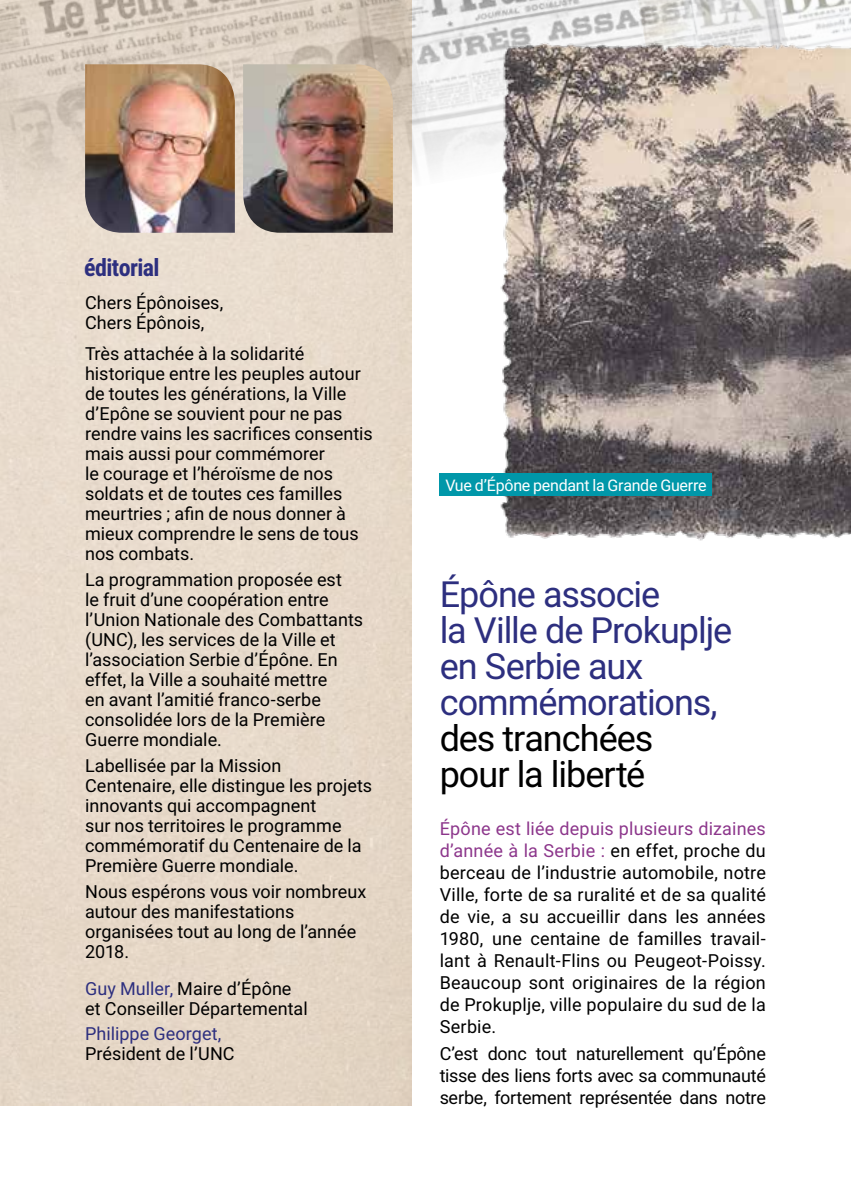
<style>
.page{position:relative;width:851px;height:1191px;background:#fff}
.page>*{position:absolute;margin:0;border:0;box-sizing:border-box;transform-origin:0 0}
.t1{font:36px/36px "Roboto";letter-spacing:-.03em;color:#2d2f7f}
.t2{font:36px/36px "Roboto";letter-spacing:-.03em;color:#000}
.t3{font:700 24px "Roboto Condensed";letter-spacing:-.025em;color:#2d2f7f}
.t4{font:18px/20px "Roboto";color:#000}
.t5{font:18px "Roboto";letter-spacing:.005em;color:#2d2f7f}
.t6{font:16px "Roboto";letter-spacing:-.015em;color:#fff}
.s1{color:#2d2f7f}
.s2{color:#8c368b}
</style>
<div class="page">
<img style="left:800px;top:0;width:50px;height:26px">
<img style="left:431px;top:0;width:369px;height:170px">
<img style="left:411px;top:0;width:20px;height:224px">
<img style="left:0;top:0;width:411px;height:1106px">
<img style="left:488px;top:26px;width:362px;height:515px">
<div style="left:439px;top:473px;width:273px;height:23px;background:#0097a9"></div>
<img style="left:85px;top:64px;width:150px;height:169px">
<img style="left:243px;top:64px;width:150px;height:169px">
<h2 class="t3" style="left:84px;top:251px;width:77px">éditorial</h2>
<p class="t4" style="left:85px;top:292px;width:140px">Chers Épônoises,<br>Chers Épônois,</p>
<p class="t4" style="left:85px;top:343px;width:289px">Très attachée à la solidarité historique entre les peuples autour de toutes les générations, la Ville d’Epône se souvient pour ne pas rendre vains les sacrifices consentis mais aussi pour commémorer<br>le courage et l’héroïsme de nos soldats et de toutes ces familles meurtries ; afin de nous donner à mieux comprendre le sens de tous nos combats.</p>
<p class="t4" style="left:85px;top:569px;width:279px">La programmation proposée est<br>le fruit d’une coopération entre l’Union Nationale des Combattants (UNC), les services de la Ville et l’association Serbie d’Épône. En effet, la Ville a souhaité mettre<br>en avant l’amitié franco-serbe consolidée lors de la Première<br>Guerre mondiale.</p>
<p class="t4" style="left:85px;top:754px;width:288px">Labellisée par la Mission<br>Centenaire, elle distingue les projets innovants qui accompagnent<br>sur nos territoires le programme commémoratif du Centenaire de la<br>Première Guerre mondiale.</p>
<p class="t4" style="left:85px;top:880px;width:283px">Nous espérons vous voir nombreux autour des manifestations organisées tout au long de l’année<br>2018.</p>
<p class="t4" style="left:85px;top:977px;width:224px"><span class="s1">Guy Muller,</span> Maire d’Épône et Conseiller Départemental</p>
<p class="t5" style="left:85px;top:1021px;width:138px">Philippe Georget,</p>
<p class="t4" style="left:85px;top:1043px;width:151px">Président de l’UNC</p>
<p class="t6" style="left:445px;top:474px;width:263px">Vue d’Épône pendant la Grande Guerre</p>
<h1 class="t1" style="left:439px;top:575px;width:294px">Épône associe<br>la Ville de Prokuplje en Serbie aux commémorations,</h1>
<h1 class="t2" style="left:439px;top:719px;width:215px">des tranchées pour la liberté</h1>
<p class="t4" style="left:439px;top:816px;width:327px;line-height:22px;text-align:justify"><span class="s2">Épône est liée depuis plusieurs dizaines d’année à la Serbie :</span> en effet, proche du berceau de l’industrie automobile, notre Ville, forte de sa ruralité et de sa qualité de vie, a su accueillir dans les années 1980, une centaine de familles travail&shy;lant à Renault-Flins ou Peugeot-Poissy.<br>Beaucoup sont originaires de la région de Prokuplje, ville populaire du sud de la Serbie.</p>
<p class="t4" style="left:439px;top:1042px;width:328px;line-height:22px;text-align:justify">C’est donc tout naturellement qu’Épône tisse des liens forts avec sa communauté serbe, fortement représentée dans notre</p>
</div>
